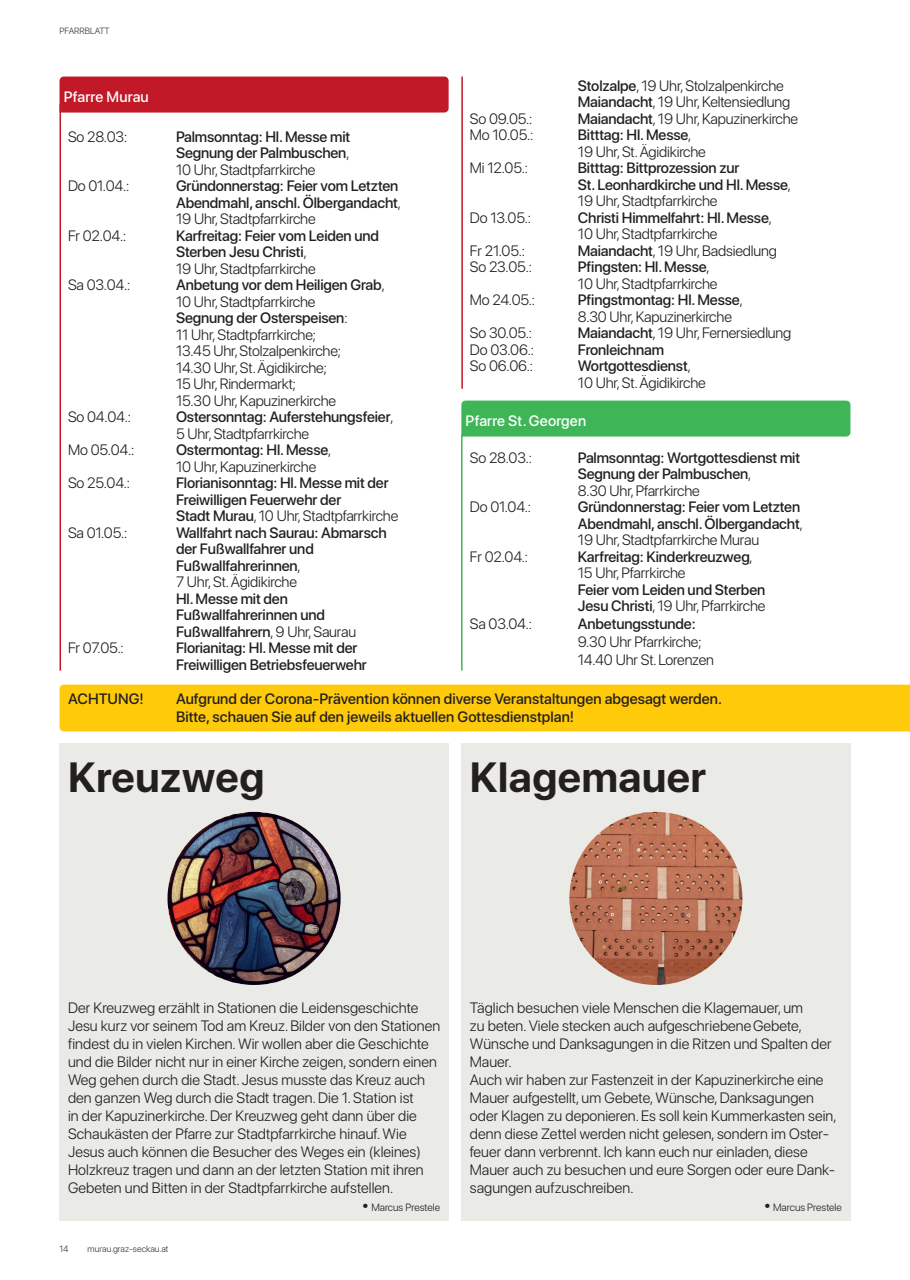
<style>
.page{position:relative;width:910px;height:1280px;background:#fff}
.page>*{position:absolute;margin:0;border:0;box-sizing:border-box;transform-origin:0 0}
.t1{font:700 42px "SF Pro Display";letter-spacing:.015em;color:#231f20}
.t2{font:300 15px/18px "SF Pro Display";letter-spacing:.005em;color:#231f20}
.t3{font:500 15px/16.5px "SF Pro Display";letter-spacing:-.01em;color:#231f20}
.t4{font:500 15px "SF Pro Display";letter-spacing:.015em;color:#fff}
.t5{font:300 10.5px "SF Pro Display";letter-spacing:.005em;color:#231f20}
.t6{font:300 9px "SF Pro Display";color:#32363a}
.s1{font-weight:300}
.s2{font-weight:500}
.s3{font-family:"Arial";font-weight:700;font-size:15px}
</style>
<div class="page">
<div style="left:60px;top:77px;width:389px;height:36px;background:#c11927"></div>
<hr style="left:461px;top:435px;width:2px;height:236px;background:#3eb658">
<hr style="left:60px;top:104px;width:1px;height:567px;background:#c11927">
<div style="left:461px;top:401px;width:389px;height:36px;background:#3eb658"></div>
<div style="left:60px;top:685px;width:850px;height:46px;background:#feca0a"></div>
<hr style="left:461px;top:77px;width:2px;height:312px;background:#c11927">
<div style="left:461px;top:743px;width:389px;height:477px;background:#eaeae6"></div>
<div style="left:60px;top:743px;width:389px;height:477px;background:#eaeae6"></div>
<img style="left:569px;top:812px;width:173px;height:173px;border-radius:87px">
<img style="left:168px;top:812px;width:173px;height:173px;border-radius:87px">
<p class="t6" style="left:60px;top:26px;width:52px">PFARRBLATT</p>
<p class="t4" style="left:64px;top:86px;width:87px">Pfarre Murau</p>
<p class="t2" style="left:68px;top:128px;width:61px">So 28.03:</p>
<p class="t3" style="left:176px;top:128px;width:176px;text-align:justify">Palmsonntag: Hl. Messe mit Segnung der Palmbuschen<span class="s1">, 10 Uhr, Stadtpfarrkirche</span></p>
<p class="t2" style="left:68px;top:177px;width:63px">Do 01.04.:</p>
<p class="t3" style="left:176px;top:177px;width:226px">Gründonnerstag: Feier vom Letzten<br>Abendmahl, anschl. Ölbergandacht<span class="s1">,<br>19 Uhr, Stadtpfarrkirche</span></p>
<p class="t2" style="left:68px;top:227px;width:60px">Fr 02.04.:</p>
<p class="t3" style="left:176px;top:227px;width:204px">Karfreitag: Feier vom Leiden und<br>Sterben Jesu Christi<span class="s1">,<br>19 Uhr, Stadtpfarrkirche</span></p>
<p class="t2" style="left:68px;top:276px;width:64px">Sa 03.04.:</p>
<p class="t2" style="left:176px;top:277px;width:210px;line-height:16.5px"><span class="s2">Anbetung vor dem Heiligen Grab</span>,<br>10 Uhr, Stadtpfarrkirche<br><span class="s2">Segnung der Osterspeisen</span>:<br>11 Uhr, Stadtpfarrkirche;<br>13.45 Uhr, Stolzalpenkirche;<br>14.30 Uhr, St. Ägidikirche;<br>15 Uhr, Rindermarkt;<br>15.30 Uhr, Kapuzinerkirche</p>
<p class="t2" style="left:68px;top:408px;width:64px">So 04.04.:</p>
<p class="t3" style="left:176px;top:408px;width:219px">Ostersonntag: Auferstehungsfeier<span class="s1">,<br>5 Uhr, Stadtpfarrkirche</span></p>
<p class="t2" style="left:68px;top:441px;width:68px">Mo 05.04.:</p>
<p class="t2" style="left:176px;top:442px;width:157px;line-height:16.5px"><span class="s2">Ostermontag: Hl. Messe</span>,<br>10 Uhr, Kapuzinerkirche</p>
<p class="t2" style="left:68px;top:474px;width:64px">So 25.04.:</p>
<p class="t3" style="left:176px;top:474px;width:224px">Florianisonntag: Hl. Messe mit der<br>Freiwilligen Feuerwehr der<br>Stadt Murau<span class="s1">, 10 Uhr, Stadtpfarrkirche</span></p>
<p class="t2" style="left:68px;top:524px;width:61px">Sa 01.05.:</p>
<p class="t3" style="left:176px;top:524px;width:212px">Wallfahrt nach Saurau: Abmarsch der Fußwallfahrer und<br>Fußwallfahrerinnen<span class="s1">,<br>7 Uhr, St. Ägidikirche</span></p>
<p class="t3" style="left:176px;top:590px;width:182px">Hl. Messe mit den<br>Fußwallfahrerinnen und<br>Fußwallfahrern<span class="s1">, 9 Uhr, Saurau</span></p>
<p class="t2" style="left:68px;top:639px;width:57px">Fr 07.05.:</p>
<p class="t3" style="left:176px;top:639px;width:192px">Florianitag: Hl. Messe mit der<br>Freiwilligen Betriebsfeuerwehr</p>
<p class="t2" style="left:578px;top:77px;width:214px;line-height:16.5px"><span class="s2">Stolzalpe</span>, 19 Uhr, Stolzalpenkirche<br><span class="s2">Maiandacht</span>, 19 Uhr, Keltensiedlung</p>
<p class="t2" style="left:470px;top:110px;width:64px">So 09.05.:</p>
<p class="t2" style="left:578px;top:110px;width:222px"><span class="s2">Maiandacht</span>, 19 Uhr, Kapuzinerkirche</p>
<p class="t2" style="left:470px;top:126px;width:65px">Mo 10.05.:</p>
<p class="t2" style="left:578px;top:127px;width:130px;line-height:16.5px"><span class="s2">Bitttag: Hl. Messe</span>,<br>19 Uhr, St. Ägidikirche</p>
<p class="t2" style="left:470px;top:159px;width:60px">Mi 12.05.:</p>
<p class="t3" style="left:578px;top:159px;width:215px">Bitttag: Bittprozession zur<br>St. Leonhardkirche und Hl. Messe<span class="s1">,<br>19 Uhr, Stadtpfarrkirche</span></p>
<p class="t2" style="left:470px;top:209px;width:63px">Do 13.05.:</p>
<p class="t3" style="left:578px;top:209px;width:196px">Christi Himmelfahrt: Hl. Messe<span class="s1">,<br>10 Uhr, Stadtpfarrkirche</span></p>
<p class="t2" style="left:470px;top:242px;width:57px">Fr 21.05.:</p>
<p class="t2" style="left:578px;top:242px;width:200px"><span class="s2">Maiandacht</span>, 19 Uhr, Badsiedlung</p>
<p class="t2" style="left:470px;top:258px;width:63px">So 23.05.:</p>
<p class="t2" style="left:578px;top:259px;width:141px;line-height:16.5px"><span class="s2">Pfingsten: Hl. Messe</span>,<br>10 Uhr, Stadtpfarrkirche</p>
<p class="t2" style="left:470px;top:291px;width:67px">Mo 24.05.:</p>
<p class="t2" style="left:578px;top:292px;width:166px;line-height:16.5px"><span class="s2">Pfingstmontag: Hl. Messe</span>,<br>8.30 Uhr, Kapuzinerkirche</p>
<p class="t2" style="left:470px;top:324px;width:64px">So 30.05.:</p>
<p class="t2" style="left:578px;top:324px;width:215px"><span class="s2">Maiandacht</span>, 19 Uhr, Fernersiedlung</p>
<p class="t2" style="left:470px;top:341px;width:66px">Do 03.06.:</p>
<p class="t3" style="left:578px;top:341px;width:88px">Fronleichnam</p>
<p class="t2" style="left:470px;top:357px;width:65px">So 06.06.:</p>
<p class="t2" style="left:578px;top:358px;width:129px;line-height:16.5px"><span class="s2">Wortgottesdienst</span>,<br>10 Uhr, St. Ägidikirche</p>
<p class="t4" style="left:466px;top:410px;width:122px">Pfarre St. Georgen</p>
<p class="t2" style="left:470px;top:449px;width:64px">So 28.03.:</p>
<p class="t3" style="left:578px;top:449px;width:224px">Palmsonntag: Wortgottesdienst mit<br>Segnung der Palmbuschen<span class="s1">,<br>8.30 Uhr, Pfarrkirche</span></p>
<p class="t2" style="left:470px;top:498px;width:63px">Do 01.04.:</p>
<p class="t3" style="left:578px;top:498px;width:226px">Gründonnerstag: Feier vom Letzten<br>Abendmahl, anschl. Ölbergandacht<span class="s1">,<br>19 Uhr, Stadtpfarrkirche Murau</span></p>
<p class="t2" style="left:470px;top:548px;width:60px">Fr 02.04.:</p>
<p class="t3" style="left:578px;top:548px;width:176px">Karfreitag: Kinderkreuzweg<span class="s1">,<br>15 Uhr, Pfarrkirche</span></p>
<p class="t3" style="left:578px;top:581px;width:189px">Feier vom Leiden und Sterben<br>Jesu Christi<span class="s1">, 19 Uhr, Pfarrkirche</span></p>
<p class="t2" style="left:470px;top:615px;width:64px">Sa 03.04.:</p>
<p class="t3" style="left:578px;top:615px;width:119px">Anbetungsstunde:</p>
<p class="t2" style="left:578px;top:633px;width:138px">9.30 Uhr Pfarrkirche;<br>14.40 Uhr St. Lorenzen</p>
<p class="t3" style="left:68px;top:690px;width:77px">ACHTUNG!</p>
<p class="t3" style="left:176px;top:689px;width:547px;line-height:18px">Aufgrund der Corona-Prävention können diverse Veranstaltungen abgesagt werden.<br>Bitte, schauen Sie auf den jeweils aktuellen Gottesdienstplan!</p>
<h1 class="t1" style="left:68px;top:747px;width:198px">Kreuzweg</h1>
<h1 class="t1" style="left:470px;top:747px;width:238px">Klagemauer</h1>
<p class="t2" style="left:68px;top:998px;width:374px">Der Kreuzweg erzählt in Stationen die Leidensgeschichte Jesu kurz vor seinem Tod am Kreuz. Bilder von den Stationen findest du in vielen Kirchen. Wir wollen aber die Geschichte und die Bilder nicht nur in einer Kirche zeigen, sondern einen Weg gehen durch die Stadt. Jesus musste das Kreuz auch den ganzen Weg durch die Stadt tragen. Die 1. Station ist<br>in der Kapuzinerkirche. Der Kreuzweg geht dann über die Schaukästen der Pfarre zur Stadtpfarrkirche hinauf. Wie Jesus auch können die Besucher des Weges ein (kleines)<br>Holzkreuz tragen und dann an der letzten Station mit ihren Gebeten und Bitten in der Stadtpfarrkirche aufstellen.</p>
<p class="t5" style="left:363px;top:1201px;width:79px"><span class="s3">•</span> Marcus Prestele</p>
<p class="t6" style="left:60px;top:1243px;width:11px">14</p>
<p class="t6" style="left:88px;top:1243px;width:82px">murau.graz-seckau.at</p>
<p class="t2" style="left:470px;top:998px;width:368px">Täglich besuchen viele Menschen die Klagemauer, um<br>zu beten. Viele stecken auch aufgeschriebene Gebete, Wünsche und Danksagungen in die Ritzen und Spalten der Mauer.<br>Auch wir haben zur Fastenzeit in der Kapuzinerkirche eine Mauer aufgestellt, um Gebete, Wünsche, Danksagungen oder Klagen zu deponieren. Es soll kein Kummerkasten sein, denn diese Zettel werden nicht gelesen, sondern im Oster&shy;feuer dann verbrennt. Ich kann euch nur einladen, diese Mauer auch zu besuchen und eure Sorgen oder eure Dank&shy;sagungen aufzuschreiben.</p>
<p class="t5" style="left:765px;top:1201px;width:79px"><span class="s3">•</span> Marcus Prestele</p>
</div>
